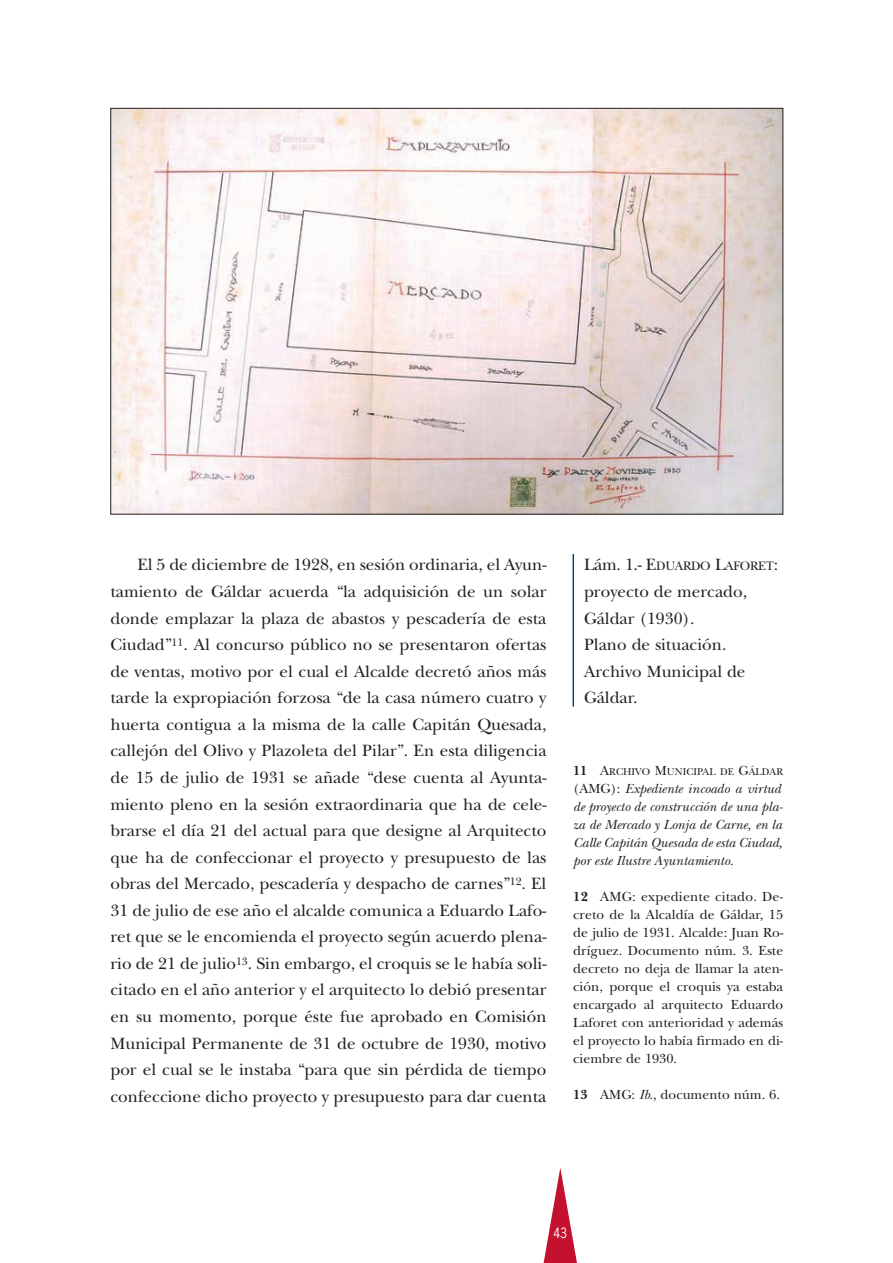
<style>
.page{position:relative;width:893px;height:1263px;background:#fff}
.page>*{position:absolute;margin:0;border:0;box-sizing:border-box;transform-origin:0 0}
.t1{font:17.1px/26.5px "New Baskerville";color:#231f20;text-align:justify}
.t2{font:13.8px/18px "New Baskerville";color:#231f20;text-align:justify}
.t3{font:italic 13.8px/18px "New Baskerville";color:#231f20}
.t4{font:13.35px "News Gothic";color:#fff;scale:.9 1}
.t5{font:12.75px "New Baskerville";letter-spacing:-.03em;color:#231f20}
.t6{font:10.35px "New Baskerville";color:#231f20}
.s1{font-size:17.1px}
.s2{font-weight:700;font-size:13.8px}
.s3{font-size:13.8px}
.s4{font-style:normal}
.s5{font-weight:700}
.s6{font-style:italic}
</style>
<div class="page">
<svg style="left:543px;top:1168px;width:34px;height:95px"></svg>
<img style="left:112px;top:110px;width:669px;height:402px">
<hr style="left:572px;top:554px;width:2px;height:153px;background:#00446b">
<p class="t1" style="left:110px;top:554px;width:437px;text-indent:27px">El 5 de diciembre de 1928, en sesión ordinaria, el Ayun&shy;tamiento de Gáldar acuerda “la adquisición de un solar donde emplazar la plaza de abastos y pescadería de esta Ciudad”<sup>11</sup>. Al concurso público no se presentaron ofertas de ventas, motivo por el cual el Alcalde decretó años más tarde la expropiación forzosa “de la casa número cuatro y huerta contigua a la misma de la calle Capitán Quesada, callejón del Olivo y Plazoleta del Pilar”. En esta diligencia de 15 de julio de 1931 se añade “dese cuenta al Ayunta&shy;miento pleno en la sesión extraordinaria que ha de cele&shy;brarse el día 21 del actual para que designe al Arquitecto que ha de confeccionar el proyecto y presupuesto de las obras del Mercado, pescadería y despacho de carnes”<sup>12</sup>. El 31 de julio de ese año el alcalde comunica a Eduardo Lafo&shy;ret que se le encomienda el proyecto según acuerdo plena&shy;rio de 21 de julio<sup>13</sup>. Sin embargo, el croquis se le había soli&shy;citado en el año anterior y el arquitecto lo debió presentar en su momento, porque éste fue aprobado en Comisión Municipal Permanente de 31 de octubre de 1930, motivo por el cual se le instaba “para que sin pérdida de tiempo confeccione dicho proyecto y presupuesto para dar cuenta</p>
<p class="t5" style="left:584px;top:562px;width:196px"><span class="s1">Lám. 1.- E</span>DUARDO <span class="s1">L</span>AFORET<span class="s1">:</span></p>
<p class="t1" style="left:584px;top:580px;width:165px;text-align:left">proyecto de mercado,<br>Gáldar (1930).<br>Plano de situación.<br>Archivo Municipal de<br>Gáldar.</p>
<p class="t6" style="left:573px;top:768px;width:211px"><span class="s2">11</span> <span class="s3">A</span>RCHIVO <span class="s3">M</span>UNICIPAL DE <span class="s3">G</span>ÁLDAR</p>
<p class="t3" style="left:573px;top:781px;width:211px"><span class="s4">(AMG):</span> Expediente incoado a virtud de proyecto de construcción de una pla&shy;za de Mercado y Lonja de Carne, en la Calle Capitán Quesada de esta Ciudad, por este Ilustre Ayuntamiento.</p>
<p class="t2" style="left:573px;top:889px;width:211px"><span class="s5">12</span> AMG: expediente citado. De&shy;creto de la Alcaldía de Gáldar, 15 de julio de 1931. Alcalde: Juan Ro&shy;dríguez. Documento núm. 3. Este decreto no deja de llamar la aten&shy;ción, porque el croquis ya estaba encargado al arquitecto Eduardo Laforet con anterioridad y además el proyecto lo había firmado en di&shy;ciembre de 1930.</p>
<p class="t2" style="left:573px;top:1088px;width:208px"><span class="s5">13</span> AMG: <span class="s6">Ib</span>., documento núm. 6.</p>
<p class="t4" style="left:553px;top:1227px;width:16px">43</p>
</div>
